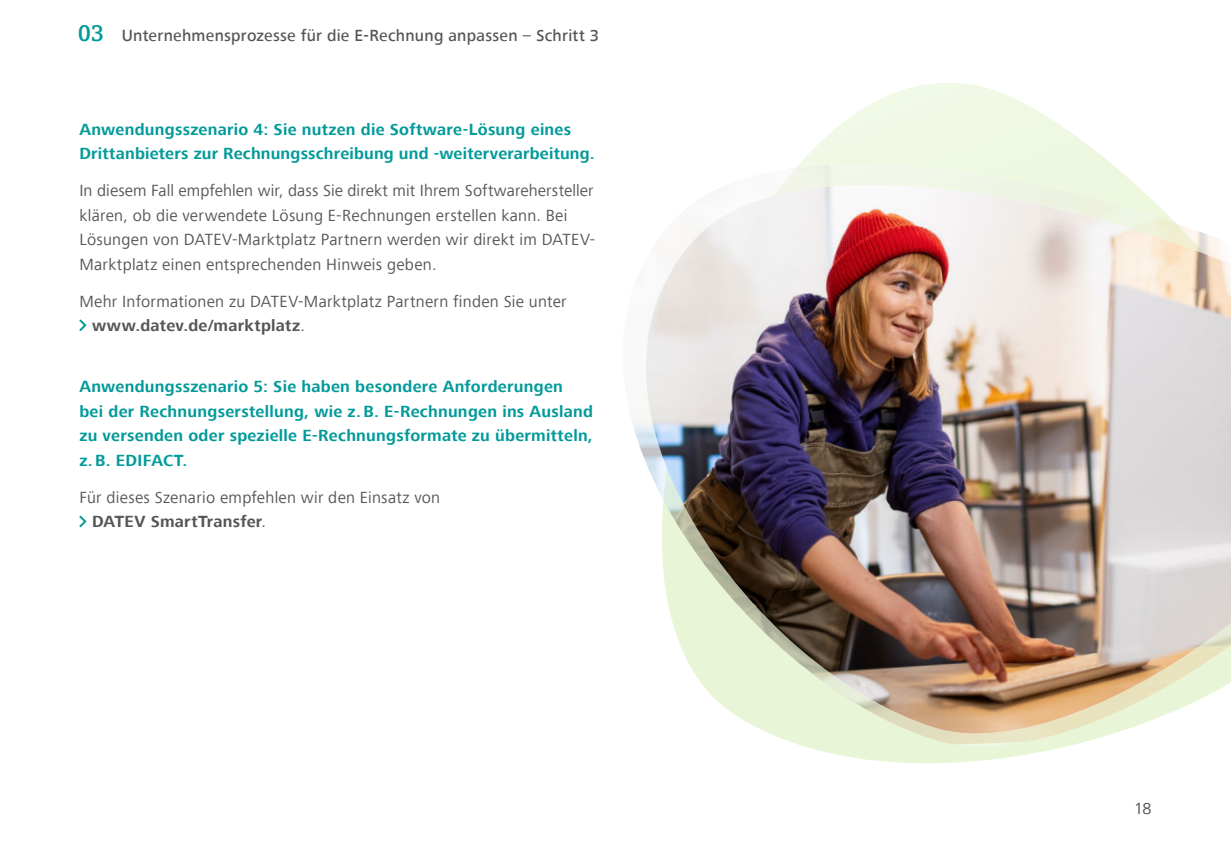
<style>
.page{position:relative;width:1231px;height:854px;background:#fff}
.page>*{position:absolute;margin:0;border:0;box-sizing:border-box;transform-origin:0 0}
.t1{font:16.62px/24.5px "Frutiger Next Com";letter-spacing:.015em;color:#565656}
.t2{font:700 16.62px/24.5px "Frutiger Next Com";letter-spacing:.015em;color:#039a9a}
.t3{font:500 16.62px "Frutiger Next Com";letter-spacing:.015em;color:#565656}
.s1{font-family:"Compatil DATEV";font-weight:700;font-size:22.75px;color:#039a9a}
.s2{font-weight:700}
</style>
<div class="page">
<svg style="left:79px;top:319px;width:8px;height:12px"></svg>
<svg style="left:79px;top:515px;width:8px;height:13px"></svg>
<svg style="left:866px;top:83px;width:164px;height:24px;fill:#f1f9e7"></svg>
<svg style="left:832px;top:107px;width:238px;height:25px;background:#f2f9e8"></svg>
<svg style="left:782px;top:132px;width:354px;height:632px;fill:#f0f8e4"></svg>
<img style="left:633px;top:185px;width:597px;height:566px">
<p class="t3" style="left:78px;top:28px;width:522px"><span class="s1">03</span> Unternehmensprozesse für die E-Rechnung anpassen – Schritt 3</p>
<p class="t2" style="left:79px;top:117px;width:517px">Anwendungsszenario 4: Sie nutzen die Software-Lösung eines<br>Drittanbieters zur Rechnungsschreibung und -weiterverarbeitung.</p>
<p class="t1" style="left:79px;top:179px;width:517px">In diesem Fall empfehlen wir, dass Sie direkt mit Ihrem Softwarehersteller klären, ob die verwendete Lösung E-Rechnungen erstellen kann. Bei Lösungen von DATEV-Marktplatz Partnern werden wir direkt im DATEV-Marktplatz einen entsprechenden Hinweis geben.</p>
<p class="t1" style="left:92px;top:289px;width:476px;text-indent:-13px">Mehr Informationen zu DATEV-Marktplatz Partnern finden Sie unter <span class="s2">www.datev.de/marktplatz</span>.</p>
<p class="t2" style="left:79px;top:375px;width:515px">Anwendungsszenario 5: Sie haben besondere Anforderungen<br>bei der Rechnungserstellung, wie z. B. E-Rechnungen ins Ausland zu versenden oder spezielle E-Rechnungsformate zu übermitteln, z. B. EDIFACT.</p>
<p class="t1" style="left:92px;top:485px;width:350px;text-indent:-13px">Für dieses Szenario empfehlen wir den Einsatz von<br><span class="s2">DATEV SmartTransfer</span>.</p>
<p class="t1" style="left:1133px;top:796px;width:19px">18</p>
</div>
